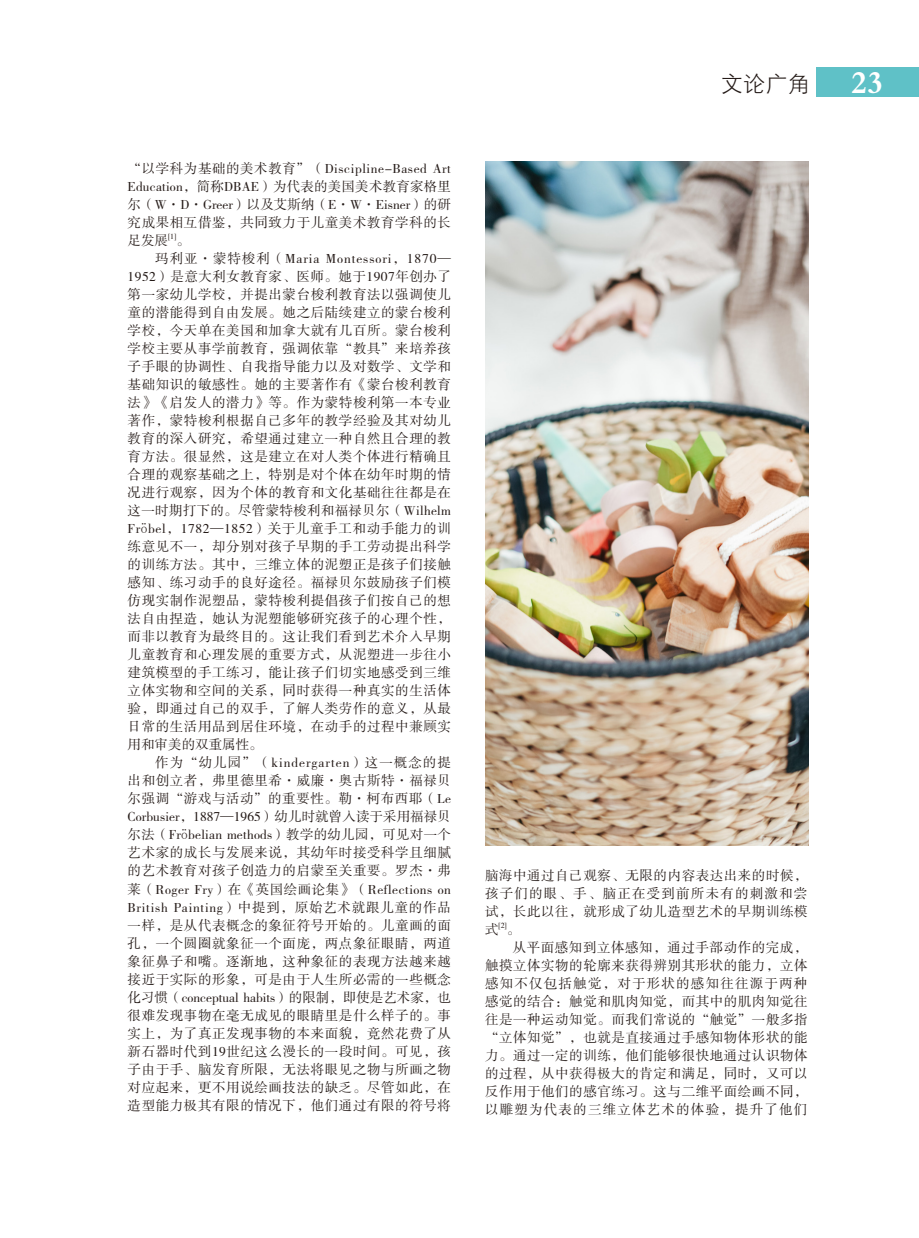
<style>
.page{position:relative;width:919px;height:1238px;background:#fff}
.page>*{position:absolute;margin:0;border:0;box-sizing:border-box;transform-origin:0 0}
.t1{font:22.5px "FZXH1 K GBK1 0";color:#231916}
.t2{font:13.5px/18px "FZSSK GBK1 0";letter-spacing:.045em;color:#231916;text-align:justify}
.t3{font:13.5px "FZSSK GBK1 0";letter-spacing:.09em;color:#231916}
.t4{font:13.5px "FZSSK GBK1 0";color:#231916}
.t5{font:13.5px "FZSSK GBK1 0";letter-spacing:.005em;color:#231916}
.t6{font:13.5px "FZSSK GBK1 0";letter-spacing:.015em;color:#231916}
.t7{font:13.5px "FZSSK GBK1 0";letter-spacing:.07em;color:#231916}
.t8{font:13.5px "FZSSK GBK1 0";letter-spacing:.02em;color:#231916}
.t9{font:13.5px "FZSSK GBK1 0";letter-spacing:.075em;color:#231916}
.t10{font:7.8px "FZSSK GBK1 0";color:#231916}
.s1{font-family:"Sim Sun"}
.s2{font-family:"FZDBSK GBK1 0";font-size:33px;color:#fff}
</style>
<div class="page">
<div style="left:816px;top:68px;width:102px;height:29px;background:#5fc1c7"></div>
<img style="left:485px;top:162px;width:323px;height:683px">
<p class="t2" style="left:128px;top:160px;width:325px">“以学科为基础的美术教育”（Discipline-Based Art Education，简称DBAE）为代表的美国美术教育家格里尔（W·D·Greer）以及艾斯纳（E·W·Eisner）的研究成果相互借鉴，共同致力于儿童美术教育学科的长足发展</p>
<p class="t10" style="left:168px;top:232px;width:10px">[1]</p>
<p class="t2" style="left:176px;top:232px;width:15px">。</p>
<p class="t7" style="left:155px;top:251px;width:297px">玛利亚·蒙特梭利（Maria Montessori，1870—</p>
<p class="t2" style="left:128px;top:268px;width:325px">1952）是意大利女教育家、医师。她于1907年创办了</p>
<p class="t2" style="left:128px;top:286px;width:325px">第一家幼儿学校，并提出蒙台梭利教育法以强调使儿</p>
<p class="t2" style="left:128px;top:304px;width:325px">童的潜能得到自由发展。她之后陆续建立的蒙台梭利</p>
<p class="t2" style="left:128px;top:322px;width:325px">学校，今天单在美国和加拿大就有几百所。蒙台梭利</p>
<p class="t2" style="left:128px;top:340px;width:325px">学校主要从事学前教育，强调依靠“教具”来培养孩</p>
<p class="t2" style="left:128px;top:358px;width:325px">子手眼的协调性、自我指导能力以及对数学、文学和</p>
<p class="t2" style="left:128px;top:376px;width:325px">基础知识的敏感性。她的主要著作有《蒙台梭利教育</p>
<p class="t2" style="left:128px;top:394px;width:325px">法》《启发人的潜力》等。作为蒙特梭利第一本专业</p>
<p class="t2" style="left:128px;top:412px;width:325px">著作，蒙特梭利根据自己多年的教学经验及其对幼儿</p>
<p class="t2" style="left:128px;top:430px;width:325px">教育的深入研究，希望通过建立一种自然且合理的教</p>
<p class="t2" style="left:128px;top:448px;width:325px">育方法。很显然，这是建立在对人类个体进行精确且</p>
<p class="t2" style="left:128px;top:466px;width:325px">合理的观察基础之上，特别是对个体在幼年时期的情</p>
<p class="t2" style="left:128px;top:484px;width:325px">况进行观察，因为个体的教育和文化基础往往都是在</p>
<p class="t8" style="left:128px;top:503px;width:325px">这一时期打下的。尽管蒙特梭利和福禄贝尔（Wilhelm</p>
<p class="t2" style="left:128px;top:520px;width:325px">Fr<span class="s1">ö</span>bel，1782—1852）关于儿童手工和动手能力的训</p>
<p class="t2" style="left:128px;top:538px;width:325px">练意见不一，却分别对孩子早期的手工劳动提出科学</p>
<p class="t2" style="left:128px;top:556px;width:325px">的训练方法。其中，三维立体的泥塑正是孩子们接触</p>
<p class="t2" style="left:128px;top:574px;width:325px">感知、练习动手的良好途径。福禄贝尔鼓励孩子们模</p>
<p class="t2" style="left:128px;top:592px;width:325px">仿现实制作泥塑品，蒙特梭利提倡孩子们按自己的想</p>
<p class="t2" style="left:128px;top:610px;width:325px">法自由捏造，她认为泥塑能够研究孩子的心理个性，</p>
<p class="t2" style="left:128px;top:628px;width:325px">而非以教育为最终目的。这让我们看到艺术介入早期</p>
<p class="t2" style="left:128px;top:646px;width:325px">儿童教育和心理发展的重要方式，从泥塑进一步往小</p>
<p class="t2" style="left:128px;top:664px;width:325px">建筑模型的手工练习，能让孩子们切实地感受到三维</p>
<p class="t2" style="left:128px;top:682px;width:325px">立体实物和空间的关系，同时获得一种真实的生活体</p>
<p class="t2" style="left:128px;top:700px;width:325px">验，即通过自己的双手，了解人类劳作的意义，从最</p>
<p class="t2" style="left:128px;top:718px;width:325px">日常的生活用品到居住环境，在动手的过程中兼顾实</p>
<p class="t4" style="left:128px;top:737px;width:136px">用和审美的双重属性。</p>
<p class="t9" style="left:155px;top:755px;width:297px">作为“幼儿园”（kindergarten）这一概念的提</p>
<p class="t2" style="left:128px;top:772px;width:325px">出和创立者，弗里德里希·威廉·奥古斯特·福禄贝</p>
<p class="t2" style="left:128px;top:790px;width:325px">尔强调“游戏与活动”的重要性。勒·柯布西耶（Le</p>
<p class="t5" style="left:128px;top:809px;width:325px">Corbusier，1887—1965）幼儿时就曾入读于采用福禄贝</p>
<p class="t6" style="left:128px;top:827px;width:325px">尔法（Fr<span class="s1">ö</span>belian methods）教学的幼儿园，可见对一个</p>
<p class="t2" style="left:128px;top:844px;width:325px">艺术家的成长与发展来说，其幼年时接受科学且细腻</p>
<p class="t2" style="left:128px;top:862px;width:325px">的艺术教育对孩子创造力的启蒙至关重要。罗杰·弗</p>
<p class="t2" style="left:128px;top:880px;width:325px">莱（Roger Fry）在《英国绘画论集》（Reflections on</p>
<p class="t2" style="left:128px;top:898px;width:325px">British Painting）中提到，原始艺术就跟儿童的作品</p>
<p class="t2" style="left:128px;top:916px;width:325px">一样，是从代表概念的象征符号开始的。儿童画的面</p>
<p class="t2" style="left:128px;top:934px;width:325px">孔，一个圆圈就象征一个面庞，两点象征眼睛，两道</p>
<p class="t2" style="left:128px;top:952px;width:325px">象征鼻子和嘴。逐渐地，这种象征的表现方法越来越</p>
<p class="t2" style="left:128px;top:970px;width:325px">接近于实际的形象，可是由于人生所必需的一些概念</p>
<p class="t4" style="left:128px;top:989px;width:325px">化习惯（conceptual habits）的限制，即使是艺术家，也</p>
<p class="t2" style="left:128px;top:1006px;width:325px">很难发现事物在毫无成见的眼睛里是什么样子的。事</p>
<p class="t2" style="left:128px;top:1024px;width:325px">实上，为了真正发现事物的本来面貌，竟然花费了从</p>
<p class="t2" style="left:128px;top:1042px;width:325px">新石器时代到19世纪这么漫长的一段时间。可见，孩</p>
<p class="t2" style="left:128px;top:1060px;width:325px">子由于手、脑发育所限，无法将眼见之物与所画之物</p>
<p class="t2" style="left:128px;top:1078px;width:325px">对应起来，更不用说绘画技法的缺乏。尽管如此，在</p>
<p class="t2" style="left:128px;top:1096px;width:325px">造型能力极其有限的情况下，他们通过有限的符号将</p>
<h1 class="t1" style="left:720px;top:71px;width:165px">文论广角 <span class="s2">23</span></h1>
<p class="t2" style="left:485px;top:866px;width:324px">脑海中通过自己观察、无限的内容表达出来的时候，孩子们的眼、手、脑正在受到前所未有的刺激和尝试，长此以往，就形成了幼儿造型艺术的早期训练模式</p>
<p class="t10" style="left:498px;top:920px;width:10px">[2]</p>
<p class="t2" style="left:506px;top:921px;width:15px">。</p>
<p class="t2" style="left:512px;top:939px;width:296px">从平面感知到立体感知，通过手部动作的完成，</p>
<p class="t2" style="left:485px;top:957px;width:324px">触摸立体实物的轮廓来获得辨别其形状的能力，立体</p>
<p class="t3" style="left:485px;top:976px;width:324px">感知不仅包括触觉，对于形状的感知往往源于两种</p>
<p class="t2" style="left:485px;top:993px;width:324px">感觉的结合：触觉和肌肉知觉，而其中的肌肉知觉往</p>
<p class="t2" style="left:485px;top:1011px;width:324px">往是一种运动知觉。而我们常说的“触觉”一般多指</p>
<p class="t2" style="left:485px;top:1029px;width:324px">“立体知觉”，也就是直接通过手感知物体形状的能</p>
<p class="t2" style="left:485px;top:1047px;width:324px">力。通过一定的训练，他们能够很快地通过认识物体</p>
<p class="t2" style="left:485px;top:1065px;width:324px">的过程，从中获得极大的肯定和满足，同时，又可以</p>
<p class="t2" style="left:485px;top:1083px;width:324px">反作用于他们的感官练习。这与二维平面绘画不同，</p>
<p class="t3" style="left:485px;top:1102px;width:324px">以雕塑为代表的三维立体艺术的体验，提升了他们</p>
</div>
